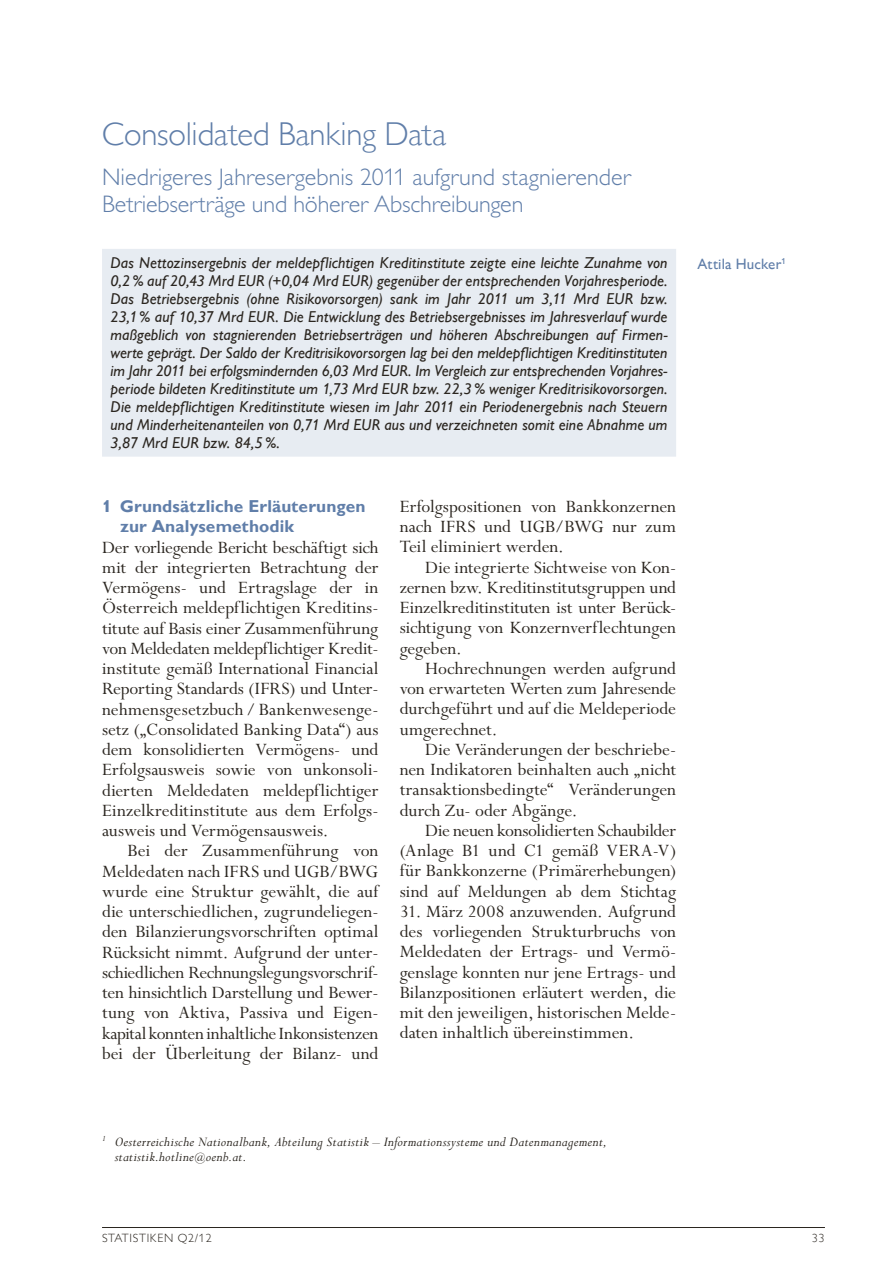
<style>
.page{position:relative;width:893px;height:1263px;background:#fff}
.page>*{position:absolute;margin:0;border:0;box-sizing:border-box;transform-origin:0 0}
.t1{font:300 33px "Gill Sans MT Pro";letter-spacing:-.005em;color:#607ea9}
.t2{font:300 24px/27px "Gill Alternate One";color:#607ea9}
.t3{font:19.5px/20.2px "Perpetua Std";color:#2b2620;text-align:justify}
.t4{font:700 17.25px/20.2px "Gill Sans MT Pro";letter-spacing:.005em;color:#607ea9}
.t5{font:italic 500 15.75px/18px "Gill Sans MT Pro";letter-spacing:.005em;color:#2b2620;text-align:justify}
.t6{font:italic 15px/15px "Perpetua Std";letter-spacing:.015em;color:#2b2620}
.t7{font:500 15px "Gill Sans MT Pro";letter-spacing:.01em;color:#607ea9}
.t8{font:300 12px "Gill Sans MT Pro";letter-spacing:.06em;color:#2b2620}
.s1{font-size:12px}
</style>
<div class="page">
<hr style="left:102px;top:1227px;width:723px;height:1px;background:#2b2620">
<div style="left:102px;top:249px;width:574px;height:208px;background:#e7ecf2"></div>
<h1 class="t1" style="left:102px;top:114px;width:346px">Consolidated Banking Data</h1>
<p class="t2" style="left:102px;top:163px;width:530px">Niedrigeres Jahresergebnis 2011 aufgrund stagnierender<br>Betriebserträge und höherer Abschreibungen</p>
<p class="t5" style="left:111px;top:254px;width:559px">Das Nettozinsergebnis der meldepflichtigen Kreditinstitute zeigte eine leichte Zunahme von 0,2% auf 20,43 Mrd EUR (+0,04 Mrd EUR) gegenüber der entsprechenden Vorjahresperiode.<br>Das Betriebsergebnis (ohne Risikovorsorgen) sank im Jahr 2011 um 3,11 Mrd EUR bzw.<br>23,1% auf 10,37 Mrd EUR. Die Entwicklung des Betriebsergebnisses im Jahresverlauf wurde maßgeblich von stagnierenden Betriebserträgen und höheren Abschreibungen auf Firmen&shy;werte geprägt. Der Saldo der Kreditrisikovorsorgen lag bei den meldepflichtigen Kreditinstituten im Jahr 2011 bei erfolgsmindernden 6,03 Mrd EUR. Im Vergleich zur entsprechenden Vorjahres&shy;periode bildeten Kreditinstitute um 1,73 Mrd EUR bzw. 22,3% weniger Kreditrisikovorsorgen.<br>Die meldepflichtigen Kreditinstitute wiesen im Jahr 2011 ein Periodenergebnis nach Steuern und Minderheitenanteilen von 0,71 Mrd EUR aus und verzeichneten somit eine Abnahme um 3,87 Mrd EUR bzw. 84,5%.</p>
<p class="t7" style="left:697px;top:255px;width:90px">Attila Hucker<sup>1</sup></p>
<p class="t4" style="left:120px;top:496px;width:247px;text-indent:-18px">1 Grundsätzliche Erläuterungen zur Analysemethodik</p>
<p class="t3" style="left:102px;top:538px;width:278px">Der vorliegende Bericht beschäftigt sich mit der integrierten Betrachtung der Vermögens- und Ertragslage der in Österreich meldepflichtigen Kreditins&shy;titute auf Basis einer Zusammenführung von Meldedaten meldepflichtiger Kredit&shy;institute gemäß International Financial Reporting Standards (IFRS) und Unter&shy;nehmensgesetzbuch / Bankenwesenge&shy;setz („Consolidated Banking Data“) aus dem konsolidierten Vermögens- und Erfolgsausweis sowie von unkonsoli&shy;dierten Meldedaten meldepflichtiger Einzelkreditinstitute aus dem Erfolgs&shy;ausweis und Vermögensausweis.</p>
<p class="t3" style="left:102px;top:841px;width:278px;text-align:left;text-indent:26px">Bei der Zusammenführung von Meldedaten nach IFRS und UGB/BWG wurde eine Struktur gewählt, die auf die unterschiedlichen, zugrundeliegen&shy;den Bilanzierungsvorschriften optimal Rücksicht nimmt. Aufgrund der unter&shy;schiedlichen Rechnungslegungsvorschrif&shy;ten hinsichtlich Darstellung und Bewer&shy;tung von Aktiva, Passiva und Eigen&shy;kapital konnten inhaltliche Inkonsistenzen bei der Überleitung der Bilanz- und</p>
<p class="t3" style="left:400px;top:497px;width:278px">Erfolgspositionen von Bankkonzernen nach IFRS und UGB/BWG nur zum Teil eliminiert werden.</p>
<p class="t3" style="left:400px;top:558px;width:278px;text-indent:26px">Die integrierte Sichtweise von Kon&shy;zernen bzw. Kreditinstitutsgruppen und Einzelkreditinstituten ist unter Berück&shy;sichtigung von Konzernverflechtungen gegeben.</p>
<p class="t3" style="left:400px;top:659px;width:278px;text-indent:26px">Hochrechnungen werden aufgrund von erwarteten Werten zum Jahresende durchgeführt und auf die Meldeperiode umgerechnet.</p>
<p class="t3" style="left:400px;top:740px;width:278px;text-indent:26px">Die Veränderungen der beschriebe&shy;nen Indikatoren beinhalten auch „nicht transaktionsbedingte“ Veränderungen durch Zu- oder Abgänge.</p>
<p class="t3" style="left:400px;top:821px;width:278px;text-indent:26px">Die neuen konsolidierten Schaubilder (Anlage B1 und C1 gemäß VERA-V) für Bankkonzerne (Primärerhebungen) sind auf Meldungen ab dem Stichtag</p>
<p class="t3" style="left:400px;top:902px;width:278px">31. März 2008 anzuwenden. Aufgrund des vorliegenden Strukturbruchs von Meldedaten der Ertrags- und Vermö&shy;genslage konnten nur jene Ertrags- und Bilanzpositionen erläutert werden, die mit den jeweiligen, historischen Melde&shy;daten inhaltlich übereinstimmen.</p>
<p class="t6" style="left:115px;top:1135px;width:494px;text-indent:-13px"><sup>1</sup> Oesterreichische Nationalbank, Abteilung Statistik – Informationssysteme und Datenmanagement, statistik.hotline<span class="s1">@</span>oenb.at.</p>
<p class="t8" style="left:102px;top:1231px;width:111px">STATISTIKEN Q2/12</p>
<p class="t8" style="left:812px;top:1231px;width:14px">33</p>
</div>
